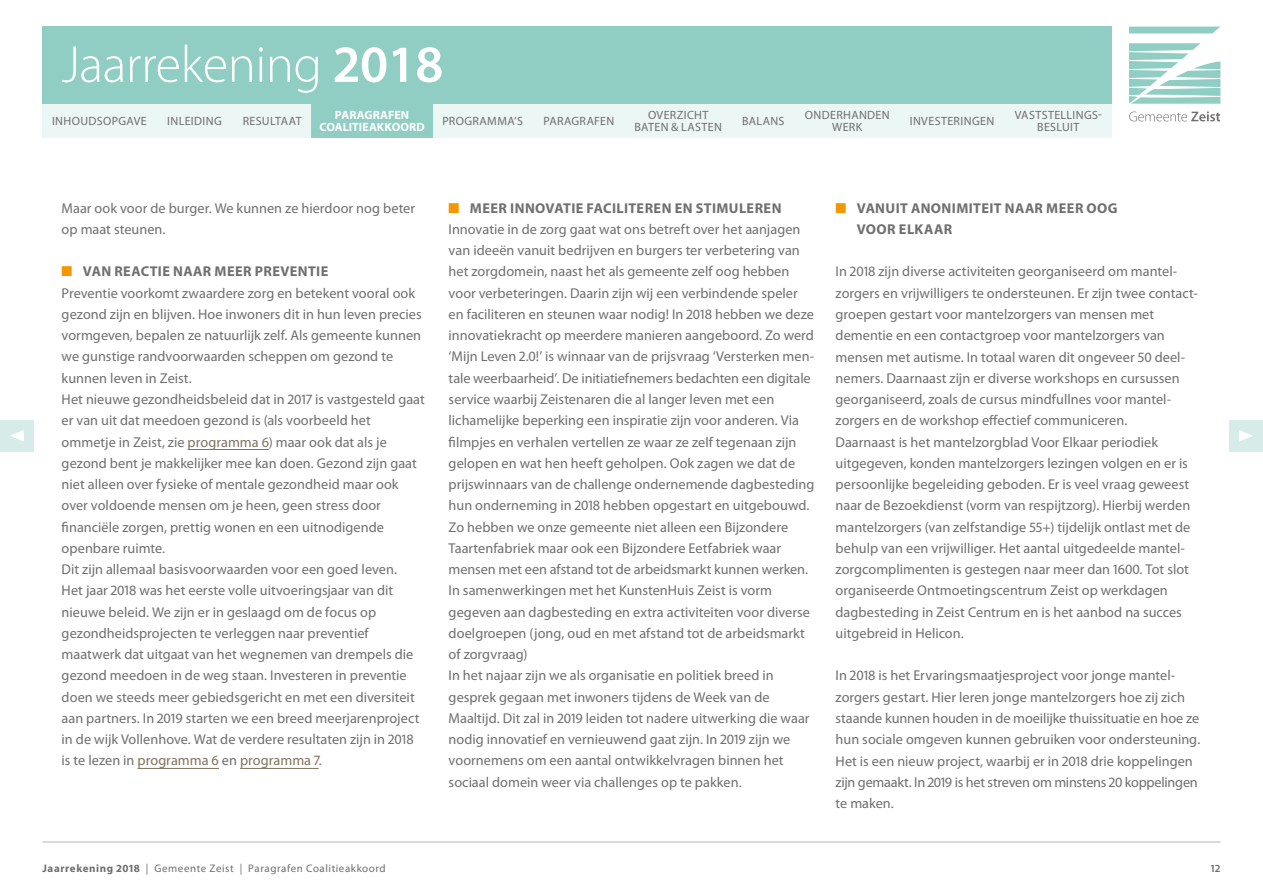
<style>
.page{position:relative;width:1263px;height:893px;background:#fff}
.page>*{position:absolute;margin:0;border:0;box-sizing:border-box;transform-origin:0 0}
.t1{font:300 52.5px "Myriad Pro";letter-spacing:-.01em;color:#fff}
.t2{font:14.25px/21.3px "Myriad Pro";letter-spacing:.005em;color:#706f6f}
.t3{font:700 14.25px/21.3px "Myriad Pro";letter-spacing:.03em;color:#706f6f}
.t4{font:12px/12px "Myriad Pro";letter-spacing:.03em;color:#706f6f;text-align:center}
.t5{font:700 12px/12px "Myriad Pro";letter-spacing:.005em;color:#fff;text-align:center}
.t6{font:10.95px "Myriad Pro";letter-spacing:.05em;color:#706f6f}
.t7{font:600 10.95px "Myriad Pro";color:#706f6f}
.s1{font-weight:600}
.s2{color:#f49600}
.s3{font-weight:700}
.s4{color:#80715d}
</style>
<div class="page">
<div style="left:43px;top:104px;width:1069px;height:34px;background:#ecf6f4"></div>
<div style="left:311px;top:104px;width:122px;height:34px;background:#90cec3"></div>
<div style="left:43px;top:27px;width:1069px;height:77px;background:#90cec3"></div>
<div style="left:0;top:420px;width:34px;height:32px;background:#d7ece8"></div>
<div style="left:1229px;top:420px;width:34px;height:32px;background:#d7ece8"></div>
<svg style="left:1239px;top:430px;width:14px;height:12px"></svg>
<svg style="left:10px;top:430px;width:14px;height:12px"></svg>
<svg style="left:1129px;top:111px;width:91px;height:10px"></svg>
<svg style="left:1129px;top:27px;width:91px;height:6px"></svg>
<svg style="left:1129px;top:43px;width:91px;height:61px"></svg>
<hr style="left:43px;top:841px;width:1177px;height:1px;background:#bcbcbc">
<hr style="left:188px;top:449px;width:81px;height:1px;background:#80715d">
<hr style="left:138px;top:768px;width:81px;height:1px;background:#80715d">
<hr style="left:240px;top:768px;width:79px;height:1px;background:#80715d">
<h1 class="t1" style="left:62px;top:36px;width:383px">Jaarrekening <span class="s1">2018</span></h1>
<p class="t4" style="left:167px;top:116px;width:56px">INLEIDING</p>
<p class="t5" style="left:319px;top:110px;width:107px">PARAGRAFEN<br>COALITIEAKKOORD</p>
<p class="t4" style="left:634px;top:110px;width:89px">OVERZICHT<br>BATEN &amp; LASTEN</p>
<p class="t4" style="left:742px;top:116px;width:44px">BALANS</p>
<p class="t4" style="left:805px;top:110px;width:86px">ONDERHANDEN<br>WERK</p>
<p class="t4" style="left:910px;top:116px;width:86px">INVESTERINGEN</p>
<p class="t4" style="left:1015px;top:110px;width:89px">VASTSTELLINGS-<br>BESLUIT</p>
<p class="t4" style="left:52px;top:116px;width:96px">INHOUDSOPGAVE</p>
<p class="t4" style="left:243px;top:116px;width:60px">RESULTAAT</p>
<p class="t4" style="left:442px;top:116px;width:82px">PROGRAMMA’S</p>
<p class="t4" style="left:543px;top:116px;width:72px">PARAGRAFEN</p>
<p class="t2" style="left:62px;top:197px;width:355px">Maar ook voor de burger. We kunnen ze hierdoor nog beter op maat steunen.</p>
<p class="t2" style="left:62px;top:261px;width:365px"><span class="s2">■</span> <span class="s3">VAN REACTIE NAAR MEER PREVENTIE<br></span>Preventie voorkomt zwaardere zorg en betekent vooral ook gezond zijn en blijven. Hoe inwoners dit in hun leven precies vormgeven, bepalen ze natuurlijk zelf. Als gemeente kunnen we gunstige randvoorwaarden scheppen om gezond te kunnen leven in Zeist.<br>Het nieuwe gezondheidsbeleid dat in 2017 is vastgesteld gaat er van uit dat meedoen gezond is (als voorbeeld het ommetje in Zeist, zie <span class="s4">programma 6</span>) maar ook dat als je gezond bent je makkelijker mee kan doen. Gezond zijn gaat niet alleen over fysieke of mentale gezondheid maar ook over voldoende mensen om je heen, geen stress door financiële zorgen, prettig wonen en een uitnodigende openbare ruimte.<br>Dit zijn allemaal basisvoorwaarden voor een goed leven.<br>Het jaar 2018 was het eerste volle uitvoeringsjaar van dit nieuwe beleid. We zijn er in geslaagd om de focus op gezondheidsprojecten te verleggen naar preventief maatwerk dat uitgaat van het wegnemen van drempels die gezond meedoen in de weg staan. Investeren in preventie doen we steeds meer gebiedsgericht en met een diversiteit aan partners. In 2019 starten we een breed meerjarenproject in de wijk Vollenhove. Wat de verdere resultaten zijn in 2018 is te lezen in <span class="s4">programma 6</span> en <span class="s4">programma 7</span>.</p>
<p class="t2" style="left:449px;top:197px;width:367px"><span class="s2">■</span> <span class="s3">MEER INNOVATIE FACILITEREN EN STIMULEREN </span>Innovatie in de zorg gaat wat ons betreft over het aanjagen van ideeën vanuit bedrijven en burgers ter verbetering van het zorgdomein, naast het als gemeente zelf oog hebben voor verbeteringen. Daarin zijn wij een verbindende speler en faciliteren en steunen waar nodig! In 2018 hebben we deze innovatiekracht op meerdere manieren aangeboord. Zo werd ‘Mijn Leven 2.0!’ is winnaar van de prijsvraag ‘Versterken men&shy;tale weerbaarheid’. De initiatiefnemers bedachten een digitale service waarbij Zeistenaren die al langer leven met een lichamelijke beperking een inspiratie zijn voor anderen. Via filmpjes en verhalen vertellen ze waar ze zelf tegenaan zijn gelopen en wat hen heeft geholpen. Ook zagen we dat de prijswinnaars van de challenge ondernemende dagbesteding hun onderneming in 2018 hebben opgestart en uitgebouwd.<br>Zo hebben we onze gemeente niet alleen een Bijzondere Taartenfabriek maar ook een Bijzondere Eetfabriek waar mensen met een afstand tot de arbeidsmarkt kunnen werken.<br>In samenwerkingen met het KunstenHuis Zeist is vorm gegeven aan dagbesteding en extra activiteiten voor diverse doelgroepen (jong, oud en met afstand tot de arbeidsmarkt of zorgvraag)<br>In het najaar zijn we als organisatie en politiek breed in gesprek gegaan met inwoners tijdens de Week van de Maaltijd. Dit zal in 2019 leiden tot nadere uitwerking die waar nodig innovatief en vernieuwend gaat zijn. In 2019 zijn we voornemens om een aantal ontwikkelvragen binnen het sociaal domein weer via challenges op te pakken.</p>
<p class="t3" style="left:857px;top:197px;width:262px;text-indent:-21px"><span class="s2">■</span> VANUIT ANONIMITEIT NAAR MEER OOG<br>VOOR ELKAAR</p>
<p class="t2" style="left:836px;top:261px;width:363px">In 2018 zijn diverse activiteiten georganiseerd om mantel&shy;zorgers en vrijwilligers te ondersteunen. Er zijn twee contact&shy;groepen gestart voor mantelzorgers van mensen met dementie en een contactgroep voor mantelzorgers van mensen met autisme. In totaal waren dit ongeveer 50 deel&shy;nemers. Daarnaast zijn er diverse workshops en cursussen georganiseerd, zoals de cursus mindfullnes voor mantel&shy;zorgers en de workshop effectief communiceren.<br>Daarnaast is het mantelzorgblad Voor Elkaar periodiek uitgegeven, konden mantelzorgers lezingen volgen en er is persoonlijke begeleiding geboden. Er is veel vraag geweest naar de Bezoekdienst (vorm van respijtzorg). Hierbij werden mantelzorgers (van zelfstandige 55+) tijdelijk ontlast met de behulp van een vrijwilliger. Het aantal uitgedeelde mantel&shy;zorgcomplimenten is gestegen naar meer dan 1600. Tot slot organiseerde Ontmoetingscentrum Zeist op werkdagen dagbesteding in Zeist Centrum en is het aanbod na succes uitgebreid in Helicon.</p>
<p class="t2" style="left:836px;top:665px;width:366px">In 2018 is het Ervaringsmaatjesproject voor jonge mantel&shy;zorgers gestart. Hier leren jonge mantelzorgers hoe zij zich staande kunnen houden in de moeilijke thuissituatie en hoe ze hun sociale omgeven kunnen gebruiken voor ondersteuning.<br>Het is een nieuw project, waarbij er in 2018 drie koppelingen zijn gemaakt. In 2019 is het streven om minstens 20 koppelingen te maken.</p>
<p class="t6" style="left:43px;top:862px;width:345px"><span class="s3">Jaarrekening 2018</span> | Gemeente Zeist | Paragrafen Coalitieakkoord</p>
<p class="t7" style="left:1211px;top:862px;width:11px">12</p>
</div>
